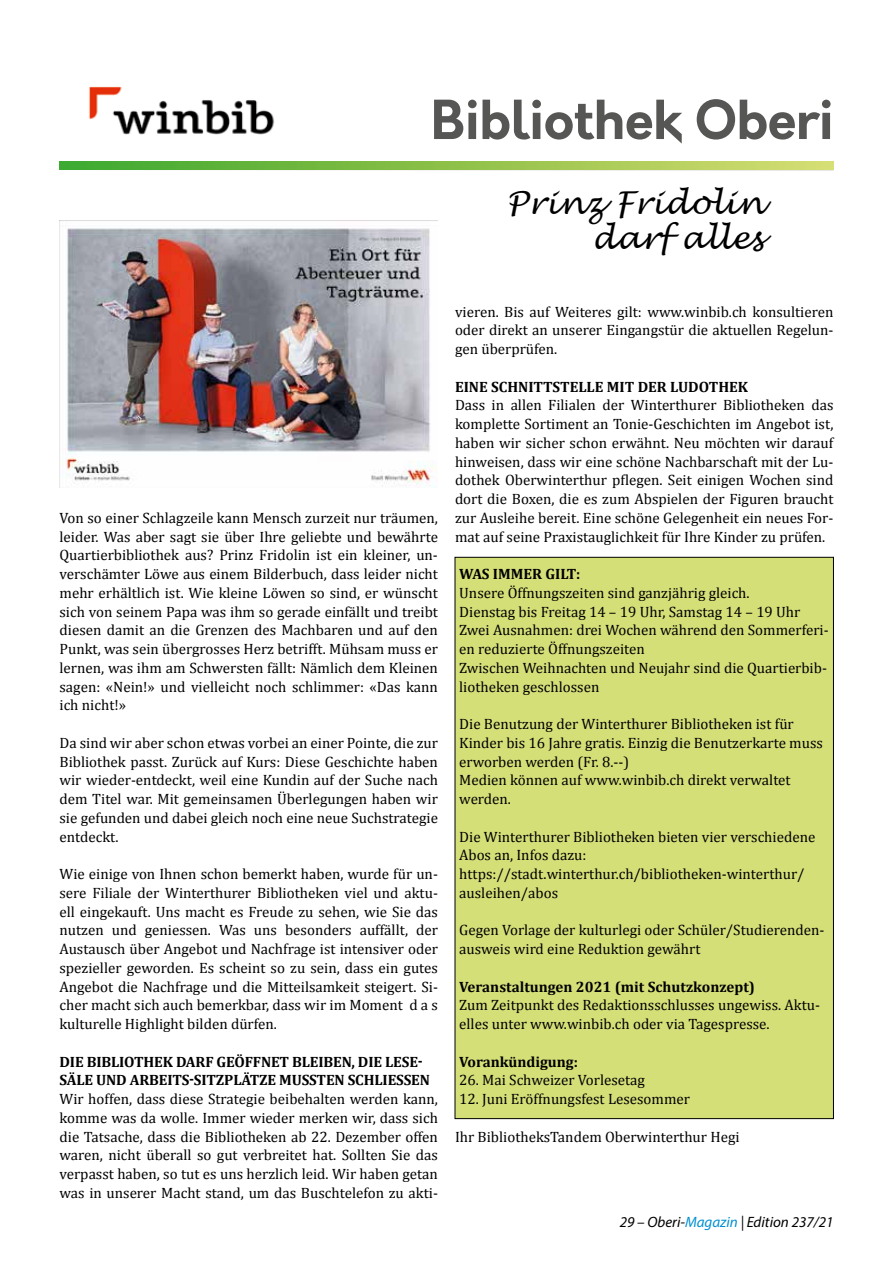
<style>
.page{position:relative;width:893px;height:1263px;background:#fff}
.page>*{position:absolute;margin:0;border:0;box-sizing:border-box;transform-origin:0 0}
.t1{font:700 52.5px "Orkney";letter-spacing:-.01em;color:#565655}
.t2{font:italic 31.5px/34.5px "Lucida Handwriting";color:#000;text-align:right}
.t3{font:15px/18.8px "Cambria";color:#000;text-align:justify}
.t4{font:700 15px/18.8px "Cambria";letter-spacing:-.01em;color:#000}
.t5{font:italic 15px "Myriad Pro";color:#000}
.s1{color:#008fd1}
</style>
<div class="page">
<svg style="left:60px;top:161px;width:773px;height:9px;background:#8bc14c"></svg>
<div style="left:455px;top:557px;width:378px;height:561px;background:#d5df78"></div>
<img style="left:89px;top:86px;width:186px;height:49px">
<img style="left:59px;top:220px;width:379px;height:268px">
<h1 class="t1" style="left:431px;top:85px;width:404px">Bibliothek Oberi</h1>
<h2 class="t2" style="left:507px;top:187px;width:258px">Prinz Fridolin darf alles</h2>
<p class="t3" style="left:60px;top:508px;width:380px">Von so einer Schlagzeile kann Mensch zurzeit nur träumen, leider. Was aber sagt sie über Ihre geliebte und bewährte Quartierbibliothek aus? Prinz Fridolin ist ein kleiner, un&shy;verschämter Löwe aus einem Bilderbuch, dass leider nicht mehr erhältlich ist. Wie kleine Löwen so sind, er wünscht sich von seinem Papa was ihm so gerade einfällt und treibt diesen damit an die Grenzen des Machbaren und auf den Punkt, was sein übergrosses Herz betrifft. Mühsam muss er lernen, was ihm am Schwersten fällt: Nämlich dem Kleinen sagen: «Nein!» und vielleicht noch schlimmer: «Das kann ich nicht!»</p>
<p class="t3" style="left:60px;top:733px;width:380px">Da sind wir aber schon etwas vorbei an einer Pointe, die zur Bibliothek passt. Zurück auf Kurs: Diese Geschichte haben wir wieder-entdeckt, weil eine Kundin auf der Suche nach dem Titel war. Mit gemeinsamen Überlegungen haben wir sie gefunden und dabei gleich noch eine neue Suchstrategie entdeckt.</p>
<p class="t3" style="left:60px;top:864px;width:380px">Wie einige von Ihnen schon bemerkt haben, wurde für un&shy;sere Filiale der Winterthurer Bibliotheken viel und aktu&shy;ell eingekauft. Uns macht es Freude zu sehen, wie Sie das nutzen und geniessen. Was uns besonders auffällt, der Austausch über Angebot und Nachfrage ist intensiver oder spezieller geworden. Es scheint so zu sein, dass ein gutes Angebot die Nachfrage und die Mitteilsamkeit steigert. Si&shy;cher macht sich auch bemerkbar, dass wir im Moment d a s kulturelle Highlight bilden dürfen.</p>
<p class="t4" style="left:60px;top:1052px;width:372px">DIE BIBLIOTHEK DARF GEÖFFNET BLEIBEN, DIE LESE-<br>SÄLE UND ARBEITS-SITZPLÄTZE MUSSTEN SCHLIESSEN</p>
<p class="t3" style="left:60px;top:1089px;width:380px">Wir hoffen, dass diese Strategie beibehalten werden kann, komme was da wolle. Immer wieder merken wir, dass sich die Tatsache, dass die Bibliotheken ab 22. Dezember offen waren, nicht überall so gut verbreitet hat. Sollten Sie das verpasst haben, so tut es uns herzlich leid. Wir haben getan was in unserer Macht stand, um das Buschtelefon zu akti-</p>
<p class="t3" style="left:455px;top:302px;width:380px">vieren. Bis auf Weiteres gilt: www.winbib.ch konsultieren oder direkt an unserer Eingangstür die aktuellen Regelun&shy;gen überprüfen.</p>
<p class="t4" style="left:455px;top:377px;width:295px">EINE SCHNITTSTELLE MIT DER LUDOTHEK</p>
<p class="t3" style="left:455px;top:396px;width:380px">Dass in allen Filialen der Winterthurer Bibliotheken das komplette Sortiment an Tonie-Geschichten im Angebot ist, haben wir sicher schon erwähnt. Neu möchten wir darauf hinweisen, dass wir eine schöne Nachbarschaft mit der Lu&shy;dothek Oberwinterthur pflegen. Seit einigen Wochen sind dort die Boxen, die es zum Abspielen der Figuren braucht zur Ausleihe bereit. Eine schöne Gelegenheit ein neues For&shy;mat auf seine Praxistauglichkeit für Ihre Kinder zu prüfen.</p>
<p class="t4" style="left:459px;top:564px;width:123px">WAS IMMER GILT:</p>
<p class="t3" style="left:459px;top:583px;width:371px;text-align:left">Unsere Öffnungszeiten sind ganzjährig gleich.<br>Dienstag bis Freitag 14 – 19 Uhr, Samstag 14 – 19 Uhr Zwei Ausnahmen: drei Wochen während den Sommerferi&shy;en reduzierte Öffnungszeiten<br>Zwischen Weihnachten und Neujahr sind die Quartierbib&shy;liotheken geschlossen</p>
<p class="t3" style="left:459px;top:714px;width:365px;text-align:left">Die Benutzung der Winterthurer Bibliotheken ist für Kinder bis 16 Jahre gratis. Einzig die Benutzerkarte muss erworben werden (Fr. 8.--)<br>Medien können auf www.winbib.ch direkt verwaltet werden.</p>
<p class="t3" style="left:459px;top:827px;width:358px;text-align:left">Die Winterthurer Bibliotheken bieten vier verschiedene Abos an, Infos dazu: https://stadt.winterthur.ch/bibliotheken-winterthur/ ausleihen/abos</p>
<p class="t3" style="left:459px;top:921px;width:367px">Gegen Vorlage der kulturlegi oder Schüler/Studierenden&shy;ausweis wird eine Reduktion gewährt</p>
<p class="t4" style="left:459px;top:977px;width:297px">VERANSTALTUNGEN 2021 (MIT SCHUTZKONZEPT)</p>
<p class="t3" style="left:459px;top:996px;width:362px">Zum Zeitpunkt des Redaktionsschlusses ungewiss. Aktu&shy;elles unter www.winbib.ch oder via Tagespresse.</p>
<p class="t4" style="left:459px;top:1052px;width:120px">VORANKÜNDIGUNG:</p>
<p class="t3" style="left:459px;top:1071px;width:187px">26. Mai Schweizer Vorlesetag</p>
<p class="t3" style="left:459px;top:1089px;width:232px">12. Juni Eröffnungsfest Lesesommer</p>
<p class="t3" style="left:455px;top:1127px;width:286px">Ihr BibliotheksTandem Oberwinterthur Hegi</p>
<p class="t5" style="left:620px;top:1213px;width:215px">29 – Oberi-<span class="s1">Magazin</span> | Edition 237/21</p>
</div>
